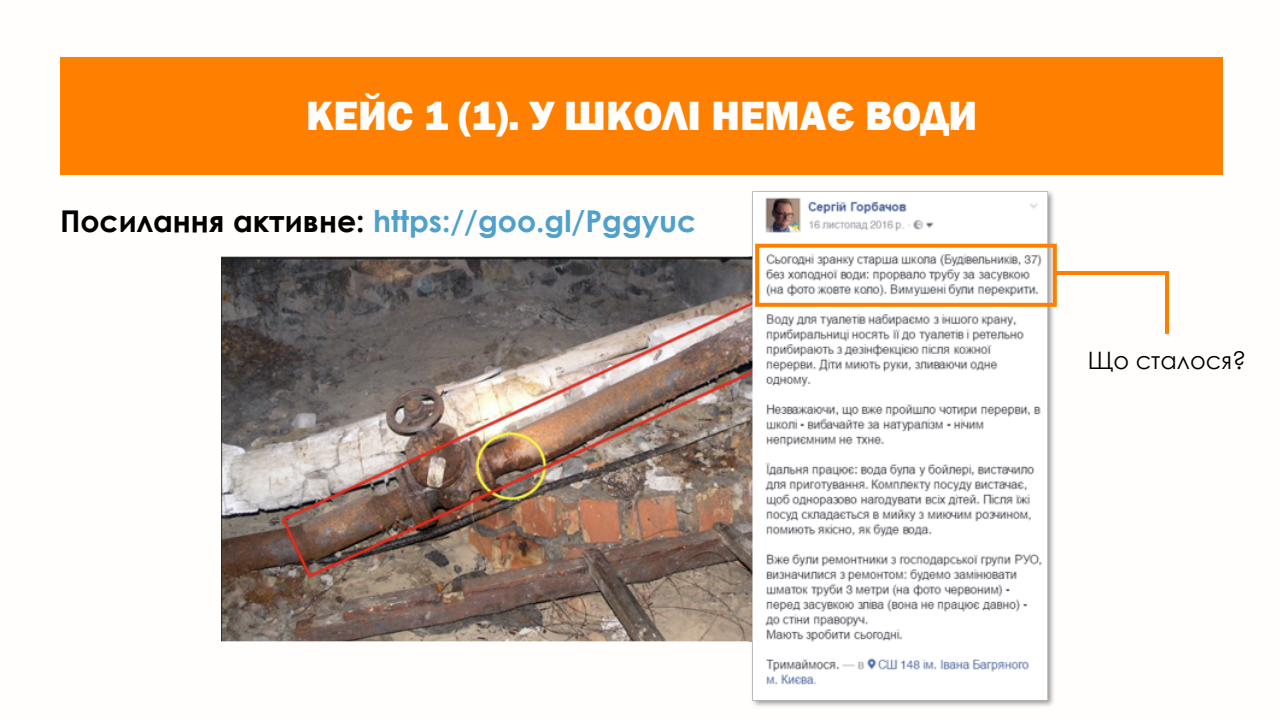
<style>
.page{position:relative;width:1280px;height:720px;background:#fff}
.page>*{position:absolute;margin:0;border:0;box-sizing:border-box;transform-origin:0 0}
.t1{font:800 42px "Franklin Gothic";color:#fffefd}
.t2{font:700 30px "Century Gothic";color:#4fa0ca}
.t3{font:24px "Century Gothic";color:#000}
.s1{color:#000}
</style>
<div class="page">
<div style="left:60px;top:57px;width:1162px;height:117px;background:#ff8000"></div>
<img style="left:222px;top:191px;width:832px;height:516px">
<svg style="left:753px;top:242px;width:416px;height:96px"></svg>
<h1 class="t1" style="left:306px;top:89px;width:673px">КЕЙС 1 (1). У ШКОЛІ НЕМАЄ ВОДИ</h1>
<p class="t2" style="left:60px;top:198px;width:638px"><span class="s1">Посилання активне:</span> https://goo.gl/Pggyuc</p>
<p class="t3" style="left:1088px;top:343px;width:160px">Що сталося?</p>
</div>
